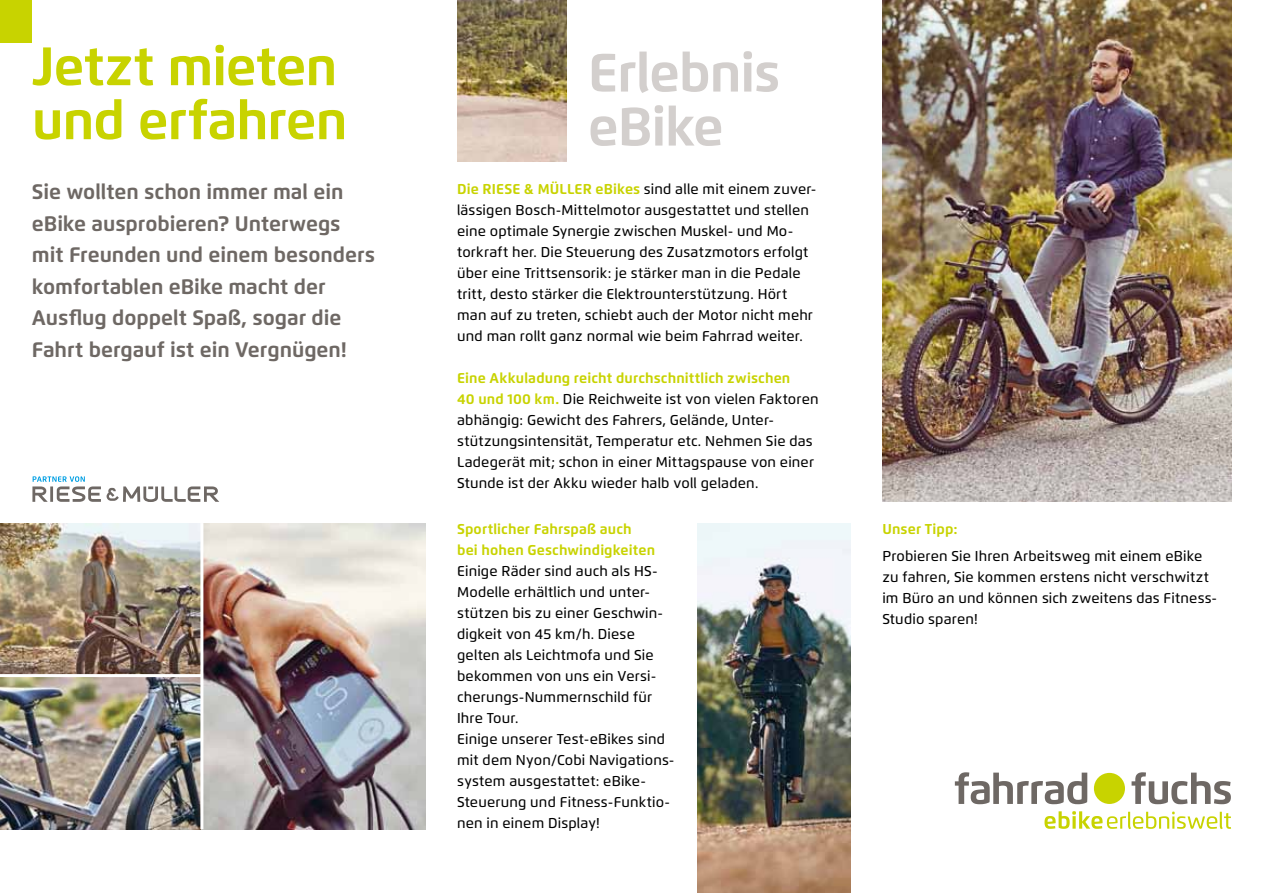
<style>
.page{position:relative;width:1263px;height:893px;background:#fff}
.page>*{position:absolute;margin:0;border:0;box-sizing:border-box;transform-origin:0 0}
.t1{font:700 54px/54px "Flexo";letter-spacing:-.02em;color:#c8d300}
.t2{font:700 54px/54px "Flexo";letter-spacing:-.02em;color:#d3cfcd}
.t3{font:700 21px/31.5px "Flexo";color:#6e6864}
.t4{font:500 14.25px/21px "Flexo";letter-spacing:.015em;color:#000}
.t5{font:700 14.25px/21px "Flexo";letter-spacing:.01em;color:#c8d300}
.s1{font-weight:700;color:#c8d300}
</style>
<div class="page">
<div style="left:0;top:0;width:32px;height:43px;background:#c8d300"></div>
<img style="left:882px;top:0;width:349px;height:502px">
<img style="left:0;top:523px;width:425px;height:306px">
<svg style="left:32px;top:476px;width:187px;height:26px"></svg>
<img style="left:697px;top:523px;width:153px;height:370px">
<hr style="left:200px;top:523px;width:3px;height:306px;background:#fff">
<hr style="left:0;top:674px;width:202px;height:3px;background:#fff">
<img style="left:457px;top:0;width:110px;height:162px">
<svg style="left:955px;top:772px;width:132px;height:32px"></svg>
<svg style="left:1131px;top:772px;width:100px;height:32px"></svg>
<div style="left:1094px;top:773px;width:31px;height:31px;background:#c8d300;border-radius:50%"></div>
<svg style="left:1044px;top:811px;width:187px;height:18px"></svg>
<h1 class="t1" style="left:32px;top:39px;width:317px">Jetzt mieten und erfahren</h1>
<h1 class="t2" style="left:588px;top:45px;width:194px">Erlebnis eBike</h1>
<h2 class="t3" style="left:32px;top:176px;width:345px">Sie wollten schon immer mal ein eBike ausprobieren? Unterwegs mit Freunden und einem besonders komfortablen eBike macht der<br>Ausflug doppelt Spaß, sogar die<br>Fahrt bergauf ist ein Vergnügen!</h2>
<p class="t4" style="left:457px;top:179px;width:361px"><span class="s1">Die RIESE &amp; MÜLLER eBikes</span> sind alle mit einem zuver&shy;lässigen Bosch-Mittelmotor ausgestattet und stellen eine optimale Synergie zwischen Muskel- und Mo&shy;torkraft her. Die Steuerung des Zusatzmotors erfolgt über eine Trittsensorik: je stärker man in die Pedale tritt, desto stärker die Elektrounterstützung. Hört man auf zu treten, schiebt auch der Motor nicht mehr und man rollt ganz normal wie beim Fahrrad weiter.</p>
<p class="t4" style="left:457px;top:368px;width:363px"><span class="s1">Eine Akkuladung reicht durchschnittlich zwischen<br>40 und 100 km.</span> Die Reichweite ist von vielen Faktoren abhängig: Gewicht des Fahrers, Gelände, Unter&shy;stützungsintensität, Temperatur etc. Nehmen Sie das Ladegerät mit; schon in einer Mittagspause von einer Stunde ist der Akku wieder halb voll geladen.</p>
<p class="t5" style="left:457px;top:519px;width:200px">Sportlicher Fahrspaß auch bei hohen Geschwindigkeiten</p>
<p class="t4" style="left:457px;top:561px;width:219px">Einige Räder sind auch als HS-<br>Modelle erhältlich und unter&shy;stützen bis zu einer Geschwin&shy;digkeit von 45 km/h. Diese gelten als Leichtmofa und Sie bekommen von uns ein Versi&shy;cherungs-Nummernschild für<br>Ihre Tour.<br>Einige unserer Test-eBikes sind mit dem Nyon/Cobi Navigations&shy;system ausgestattet: eBike-<br>Steuerung und Fitness-Funktio&shy;nen in einem Display!</p>
<p class="t5" style="left:882px;top:519px;width:77px">Unser Tipp:</p>
<p class="t4" style="left:882px;top:545px;width:336px">Probieren Sie Ihren Arbeitsweg mit einem eBike zu fahren, Sie kommen erstens nicht verschwitzt im Büro an und können sich zweitens das Fitness-Studio sparen!</p>
</div>
